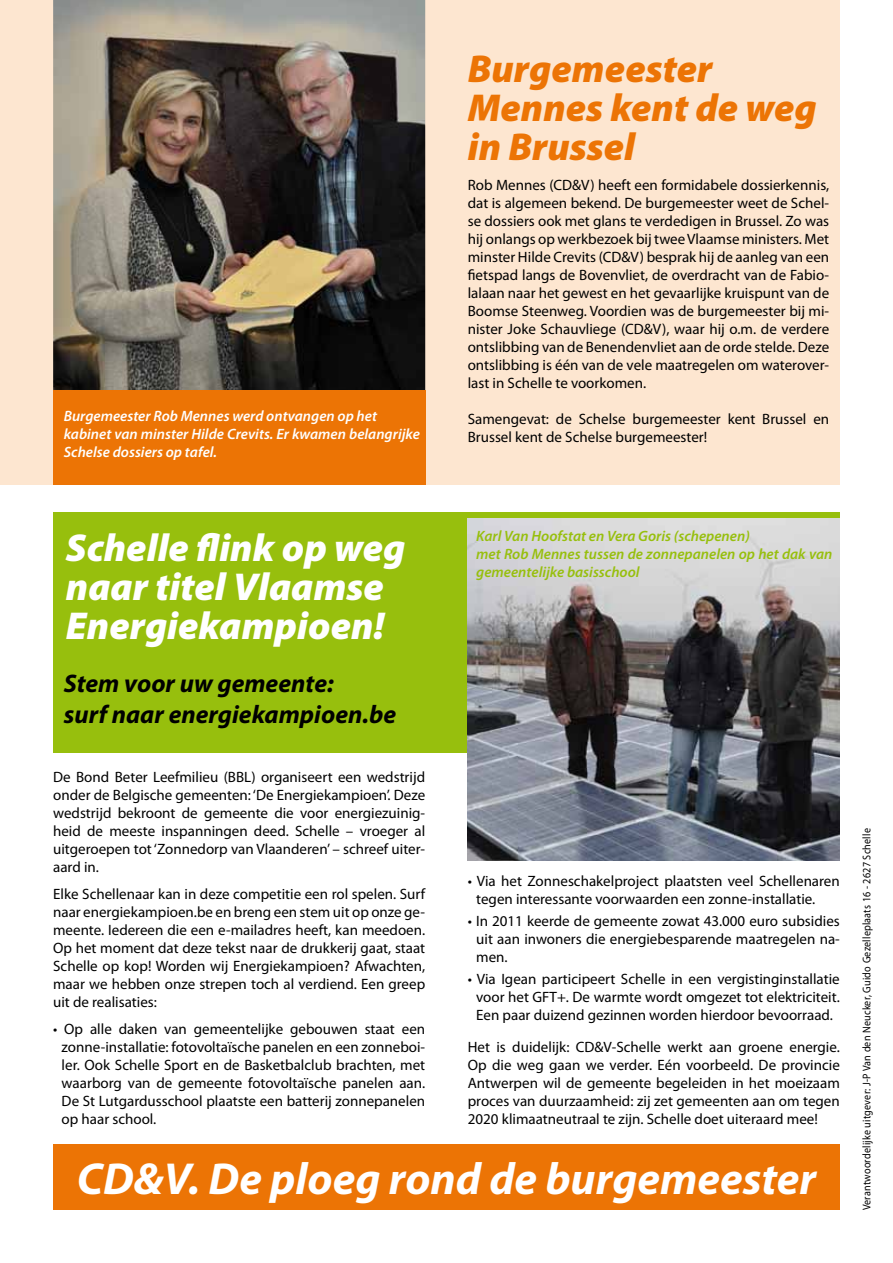
<style>
.page{position:relative;width:893px;height:1263px;background:#fff}
.page>*{position:absolute;margin:0;border:0;box-sizing:border-box;transform-origin:0 0}
.t1{font:italic 700 45px "Myriad Pro";color:#fff}
.t2{font:italic 900 39px/39px "Myriad Pro";color:#fff}
.t3{font:italic 900 39px/39px "Myriad Pro";color:#ec7405}
.t4{font:italic 700 25.5px/30.6px "Myriad Pro";color:#000}
.t5{font:15px/18px "Myriad Pro";color:#000;text-align:justify}
.t6{font:italic 600 15px/18px "Myriad Pro";color:#fff}
.t7{font:italic 600 15px/18px "Myriad Pro";color:#97bf0d}
.t8{font:11.25px "Myriad Pro";letter-spacing:.02em;color:#000;scale:.9 1}
</style>
<div class="page">
<div style="left:53px;top:512px;width:787px;height:241px;background:#97bf0d"></div>
<div style="left:0;top:0;width:840px;height:485px;background:#fde6d0"></div>
<img style="left:53px;top:0;width:372px;height:390px">
<div style="left:53px;top:1144px;width:787px;height:66px;background:#ec7405"></div>
<div style="left:53px;top:390px;width:372px;height:95px;background:#ec7405"></div>
<img style="left:468px;top:519px;width:372px;height:341px">
<p class="t6" style="left:64px;top:406px;width:358px">Burgemeester Rob Mennes werd ontvangen op het kabinet van minster Hilde Crevits. Er kwamen belangrijke<br>Schelse dossiers op tafel.</p>
<h2 class="t3" style="left:468px;top:48px;width:351px">Burgemeester<br>Mennes kent de weg in Brussel</h2>
<p class="t5" style="left:468px;top:176px;width:363px">Rob Mennes (CD&amp;V) heeft een formidabele dossierkennis, dat is algemeen bekend. De burgemeester weet de Schel&shy;se dossiers ook met glans te verdedigen in Brussel. Zo was hij onlangs op werkbezoek bij twee Vlaamse ministers. Met minster Hilde Crevits (CD&amp;V) besprak hij de aanleg van een fietspad langs de Bovenvliet, de overdracht van de Fabio&shy;lalaan naar het gewest en het gevaarlijke kruispunt van de Boomse Steenweg. Voordien was de burgemeester bij mi&shy;nister Joke Schauvliege (CD&amp;V), waar hij o.m. de verdere ontslibbing van de Benendenvliet aan de orde stelde. Deze ontslibbing is één van de vele maatregelen om waterover&shy;last in Schelle te voorkomen.</p>
<p class="t5" style="left:468px;top:410px;width:363px">Samengevat: de Schelse burgemeester kent Brussel en<br>Brussel kent de Schelse burgemeester!</p>
<h2 class="t2" style="left:66px;top:527px;width:341px">Schelle flink op weg naar titel Vlaamse<br>Energiekampioen!</h2>
<h3 class="t4" style="left:64px;top:667px;width:334px">Stem voor uw gemeente:<br>surf naar energiekampioen.be</h3>
<p class="t5" style="left:53px;top:767px;width:374px">De Bond Beter Leefmilieu (BBL) organiseert een wedstrijd onder de Belgische gemeenten: ‘De Energiekampioen’. Deze wedstrijd bekroont de gemeente die voor energiezuinig&shy;heid de meeste inspanningen deed. Schelle – vroeger al uitgeroepen tot ‘Zonnedorp van Vlaanderen’ – schreef uiter&shy;aard in.</p>
<p class="t5" style="left:53px;top:884px;width:374px">Elke Schellenaar kan in deze competitie een rol spelen. Surf naar energiekampioen.be en breng een stem uit op onze ge&shy;meente. Iedereen die een e-mailadres heeft, kan meedoen.<br>Op het moment dat deze tekst naar de drukkerij gaat, staat Schelle op kop! Worden wij Energiekampioen? Afwachten, maar we hebben onze strepen toch al verdiend. Een greep uit de realisaties:</p>
<p class="t5" style="left:62px;top:1019px;width:365px;text-indent:-9px">• Op alle daken van gemeentelijke gebouwen staat een zonne-installatie: fotovoltaïsche panelen en een zonneboi&shy;ler. Ook Schelle Sport en de Basketbalclub brachten, met waarborg van de gemeente fotovoltaïsche panelen aan.<br>De St Lutgardusschool plaatste een batterij zonnepanelen op haar school.</p>
<p class="t7" style="left:476px;top:526px;width:358px">Karl Van Hoofstat en Vera Goris (schepenen)<br>met Rob Mennes tussen de zonnepanelen op het dak van gemeentelijke basisschool</p>
<p class="t5" style="left:476px;top:872px;width:365px;text-indent:-9px">• Via het Zonneschakelproject plaatsten veel Schellenaren tegen interessante voorwaarden een zonne-installatie.</p>
<p class="t5" style="left:476px;top:912px;width:365px;text-indent:-9px">• In 2011 keerde de gemeente zowat 43.000 euro subsidies uit aan inwoners die energiebesparende maatregelen na&shy;men.</p>
<p class="t5" style="left:468px;top:970px;width:374px;text-align:center">• Via Igean participeert Schelle in een vergistinginstallatie voor het GFT+. De warmte wordt omgezet tot elektriciteit.<br>Een paar duizend gezinnen worden hierdoor bevoorraad.</p>
<p class="t5" style="left:468px;top:1037px;width:374px">Het is duidelijk: CD&amp;V-Schelle werkt aan groene energie.<br>Op die weg gaan we verder. Eén voorbeeld. De provincie Antwerpen wil de gemeente begeleiden in het moeizaam proces van duurzaamheid: zij zet gemeenten aan om tegen 2020 klimaatneutraal te zijn. Schelle doet uiteraard mee!</p>
<h1 class="t1" style="left:77px;top:1149px;width:741px">CD&amp;V. De ploeg rond de burgemeester</h1>
<p class="t8" style="left:860px;top:1210px;width:426px;rotate:-90deg">Verantwoordelijke uitgever: J-P Van den Neucker, Guido Gezelleplaats 16 - 2627 Schelle</p>
</div>
